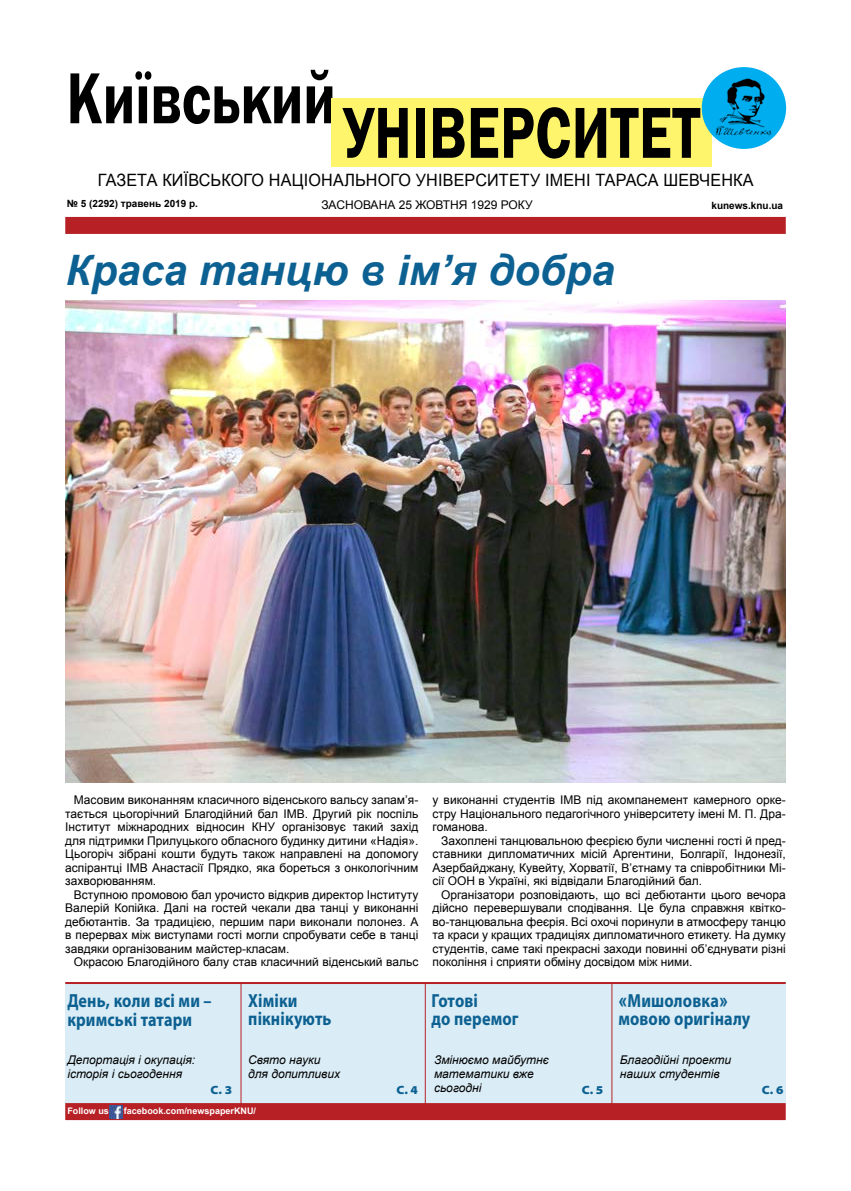
<style>
.page{position:relative;width:851px;height:1191px;background:#fff}
.page>*{position:absolute;margin:0;border:0;box-sizing:border-box;transform-origin:0 0}
.t1{font:600 74.8px "Franklin Gothic";letter-spacing:.01em;color:#000;scale:.77 1}
.t2{font:italic 700 42px "Arial";color:#0c6192}
.t3{font:700 19px/18px "Myriad Pro";letter-spacing:.01em;color:#0c6192;scale:.85 1}
.t4{font:17px "Arial";letter-spacing:.01em;color:#000;scale:.95 1}
.t5{font:12px/13.5px "Arial";color:#000;text-align:justify}
.t6{font:italic 12px/14px "Arial";color:#000}
.t7{font:900 semi-expanded 12px "Myriad Pro";color:#0c6192}
.t8{font:700 10px "Arial";color:#000}
.t9{font:700 9px "Arial";color:#fff}
.s1{font-family:"Arial"}
</style>
<div class="page">
<div style="left:65px;top:984px;width:720px;height:119px;background:#daecf5"></div>
<hr style="left:65px;top:982px;width:720px;height:2px;background:#b72126">
<div style="left:65px;top:1103px;width:720px;height:17px;background:#b72126"></div>
<hr style="left:240px;top:983px;width:1px;height:123px;background:#b72126">
<hr style="left:611px;top:983px;width:1px;height:123px;background:#b72126">
<hr style="left:424px;top:983px;width:1px;height:123px;background:#b72126">
<img style="left:109px;top:1105px;width:14px;height:13px">
<div style="left:332px;top:98px;width:379px;height:68px;background:#fff56d"></div>
<div style="left:701px;top:67px;width:85px;height:82px;background:#00aeef;border-radius:50%"></div>
<div style="left:65px;top:217px;width:720px;height:17px;background:#b72126"></div>
<img style="left:714px;top:78px;width:57px;height:58px">
<img style="left:65px;top:300px;width:720px;height:482px">
<h1 class="t1" style="left:67px;top:52px;width:351px">Київський</h1>
<h1 class="t1" style="left:343px;top:87px;width:465px">УНІВЕРСИТЕТ</h1>
<h3 class="t4" style="left:98px;top:169px;width:691px">ГАЗЕТА КИЇВСЬКОГО НАЦІОНАЛЬНОГО УНІВЕРСИТЕТУ ІМЕНІ ТАРАСА ШЕВЧЕНКА</h3>
<p class="t8" style="left:67px;top:197px;width:132px">№ 5 (2292) травень 2019 р.</p>
<p class="t5" style="left:321px;top:198px;width:213px">ЗАСНОВАНА 25 ЖОВТНЯ 1929 РОКУ</p>
<p class="t8" style="left:711px;top:199px;width:73px">kunews.knu.ua</p>
<h2 class="t2" style="left:65px;top:242px;width:550px">Краса танцю в ім’я добра</h2>
<p class="t5" style="left:65px;top:793px;width:354px;text-indent:8px">Масовим виконанням класичного віденського вальсу запам’я&shy;тається цьогорічний Благодійний бал ІМВ. Другий рік поспіль Інститут міжнародних відносин КНУ організовує такий захід для підтримки Прилуцького обласного будинку дитини «Надія».<br>Цьогоріч зібрані кошти будуть також направлені на допомогу аспірантці ІМВ Анастасії Прядко, яка бореться з онкологічним захворюванням.</p>
<p class="t5" style="left:65px;top:888px;width:354px;text-indent:9px">Вступною промовою бал урочисто відкрив директор Інституту Валерій Копійка. Далі на гостей чекали два танці у виконанні дебютантів. За традицією, першим пари виконали полонез. А в перервах між виступами гості могли спробувати себе в танці завдяки організованим майстер-класам.</p>
<p class="t5" style="left:74px;top:955px;width:346px">Окрасою Благодійного балу став класичний віденський вальс</p>
<p class="t5" style="left:432px;top:793px;width:354px">у виконанні студентів ІМВ під акомпанемент камерного орке&shy;стру Національного педагогічного університету імені М. П. Дра&shy;гоманова.</p>
<p class="t5" style="left:432px;top:834px;width:354px;text-indent:9px">Захоплені танцювальною феєрією були численні гості й пред&shy;ставники дипломатичних місій Аргентини, Болгарії, Індонезії, Азербайджану, Кувейту, Хорватії, В’єтнаму та співробітники Мі&shy;сії ООН в Україні, які відвідали Благодійний бал.</p>
<p class="t5" style="left:432px;top:888px;width:354px;text-indent:9px">Організатори розповідають, що всі дебютанти цього вечора дійсно перевершували сподівання. Це була справжня квітко&shy;во-танцювальна феєрія. Всі охочі поринули в атмосферу танцю та краси у кращих традиціях дипломатичного етикету. На думку студентів, саме такі прекрасні заходи повинні об’єднувати різні покоління і сприяти обміну досвідом між ними.</p>
<h3 class="t3" style="left:67px;top:990px;width:171px;line-height:19px">День, коли всі ми – кримські татари</h3>
<h3 class="t3" style="left:248px;top:991px;width:99px">Хіміки пікнікують</h3>
<h3 class="t3" style="left:431px;top:991px;width:104px">Готові<br>до перемог</h3>
<h3 class="t3" style="left:618px;top:991px;width:157px"><span class="s1">«</span>Мишоловка<span class="s1">» </span>мовою оригіналу</h3>
<p class="t6" style="left:67px;top:1053px;width:129px">Депортація і окупація: історія і сьогодення</p>
<p class="t7" style="left:210px;top:1083px;width:23px">С. 3</p>
<p class="t6" style="left:248px;top:1053px;width:93px">Свято науки для допитливих</p>
<p class="t6" style="left:434px;top:1053px;width:116px">Змінюємо майбутнє математики вже сьогодні</p>
<p class="t6" style="left:619px;top:1053px;width:113px">Благодійні проекти наших студентів</p>
<p class="t7" style="left:396px;top:1083px;width:23px">С. 4</p>
<p class="t7" style="left:761px;top:1083px;width:23px">С. 6</p>
<p class="t7" style="left:581px;top:1083px;width:23px">С. 5</p>
<p class="t9" style="left:67px;top:1104px;width:43px">Follow us</p>
<p class="t9" style="left:124px;top:1104px;width:134px">facebook.com/newspaperKNU/</p>
</div>
